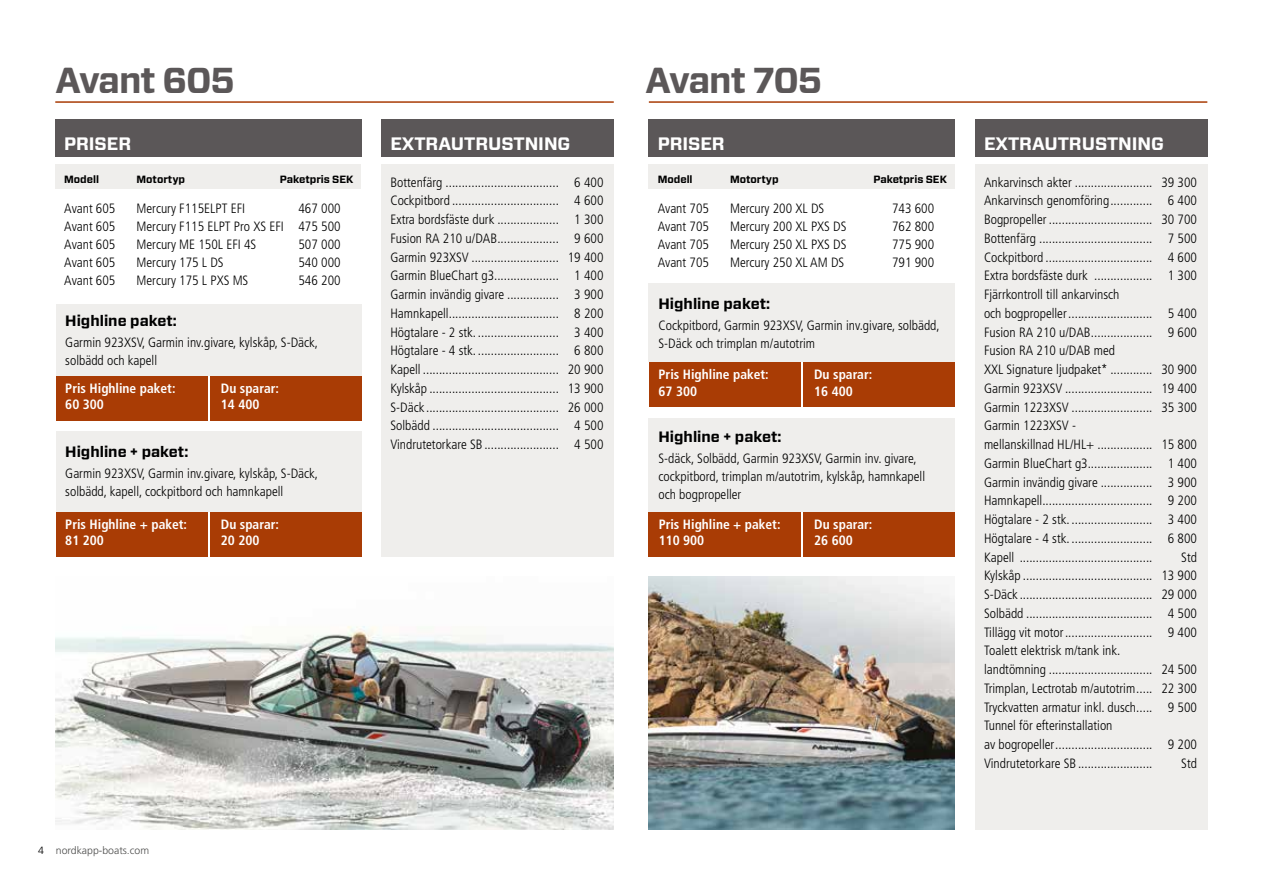
<style>
.page{position:relative;width:1263px;height:893px;background:#fff}
.page>*{position:absolute;margin:0;border:0;box-sizing:border-box;transform-origin:0 0}
.t1{font:700 36px "Forza";letter-spacing:-.03em;color:#5b5758}
.t2{font:700 18px "Forza";letter-spacing:-.005em;color:#fff}
.t3{font:700 15px "Forza";color:#000}
.t4{font:300 condensed 13.5px/18.8px "Frutiger";color:#000}
.t5{font:700 condensed 13.5px/16.5px "Frutiger";color:#fff}
.t6{font:700 10.5px "Forza";letter-spacing:-.005em;color:#000}
.t7{font:300 10.5px "Frutiger";color:#4a4a49}
.s1{color:#000}
</style>
<div class="page">
<div style="left:56px;top:304px;width:306px;height:72px;background:#efeeec"></div>
<div style="left:649px;top:283px;width:306px;height:79px;background:#efeeec"></div>
<div style="left:56px;top:431px;width:306px;height:81px;background:#efeeec"></div>
<div style="left:649px;top:418px;width:306px;height:94px;background:#efeeec"></div>
<hr style="left:55px;top:101px;width:559px;height:2px;background:#a93c05">
<hr style="left:649px;top:101px;width:558px;height:2px;background:#a93c05">
<div style="left:381px;top:119px;width:233px;height:38px;background:#5b5758"></div>
<div style="left:975px;top:119px;width:232px;height:38px;background:#5b5758"></div>
<div style="left:381px;top:164px;width:233px;height:392px;background:#efeeec"></div>
<div style="left:975px;top:164px;width:232px;height:665px;background:#efeeec"></div>
<div style="left:56px;top:376px;width:152px;height:44px;background:#a93c05"></div>
<div style="left:649px;top:362px;width:152px;height:45px;background:#a93c05"></div>
<div style="left:56px;top:512px;width:152px;height:44px;background:#a93c05"></div>
<div style="left:649px;top:512px;width:152px;height:44px;background:#a93c05"></div>
<div style="left:210px;top:376px;width:152px;height:44px;background:#a93c05"></div>
<div style="left:803px;top:362px;width:152px;height:45px;background:#a93c05"></div>
<div style="left:210px;top:512px;width:152px;height:44px;background:#a93c05"></div>
<div style="left:804px;top:512px;width:151px;height:44px;background:#a93c05"></div>
<div style="left:56px;top:164px;width:305px;height:25px;background:#efeeec"></div>
<div style="left:649px;top:164px;width:306px;height:25px;background:#efeeec"></div>
<div style="left:55px;top:119px;width:306px;height:38px;background:#5b5758"></div>
<div style="left:649px;top:119px;width:306px;height:38px;background:#5b5758"></div>
<img style="left:55px;top:626px;width:559px;height:203px">
<img style="left:649px;top:576px;width:306px;height:253px">
<h1 class="t1" style="left:56px;top:56px;width:181px">Avant 605</h1>
<h1 class="t1" style="left:646px;top:56px;width:178px">Avant 705</h1>
<h2 class="t2" style="left:390px;top:132px;width:181px">EXTRAUTRUSTNING</h2>
<h2 class="t2" style="left:984px;top:132px;width:181px">EXTRAUTRUSTNING</h2>
<p class="t4" style="left:390px;top:173px;width:215px;text-align:justify">Bottenfärg ................................... 6 400<br>Cockpitbord ................................. 4 600<br>Extra bordsfäste durk ................... 1 300<br>Fusion RA 210 u/DAB................... 9 600<br>Garmin 923XSV ........................... 19 400<br>Garmin BlueChart g3.................... 1 400<br>Garmin invändig givare ................ 3 900<br>Hamnkapell.................................. 8 200<br>Högtalare - 2 stk. ......................... 3 400<br>Högtalare - 4 stk. ......................... 6 800<br>Kapell .......................................... 20 900<br>Kylskåp ........................................ 13 900<br>S-Däck ......................................... 26 000<br>Solbädd ....................................... 4 500<br>Vindrutetorkare SB ....................... 4 500</p>
<p class="t4" style="left:984px;top:173px;width:215px">Ankarvinsch akter ........................ 39 300<br>Ankarvinsch genomföring............. 6 400<br>Bogpropeller ................................ 30 700<br>Bottenfärg ................................... 7 500<br>Cockpitbord ................................. 4 600<br>Extra bordsfäste durk .................. 1 300<br>Fjärrkontroll till ankarvinsch<br>och bogpropeller.......................... 5 400<br>Fusion RA 210 u/DAB................... 9 600<br>Fusion RA 210 u/DAB med<br>XXL Signature ljudpaket* ............. 30 900<br>Garmin 923XSV ........................... 19 400<br>Garmin 1223XSV ......................... 35 300<br>Garmin 1223XSV -<br>mellanskillnad HL/HL+ ................. 15 800<br>Garmin BlueChart g3.................... 1 400<br>Garmin invändig givare ................ 3 900<br>Hamnkapell.................................. 9 200<br>Högtalare - 2 stk. ......................... 3 400<br>Högtalare - 4 stk. ......................... 6 800<br>Kapell .........................................</p>
<h2 class="t2" style="left:64px;top:132px;width:69px">PRISER</h2>
<h2 class="t2" style="left:658px;top:132px;width:69px">PRISER</h2>
<p class="t6" style="left:64px;top:172px;width:36px">Modell</p>
<p class="t6" style="left:136px;top:172px;width:50px">Motortyp</p>
<p class="t6" style="left:280px;top:172px;width:75px">Paketpris SEK</p>
<p class="t6" style="left:658px;top:172px;width:36px">Modell</p>
<p class="t6" style="left:730px;top:172px;width:50px">Motortyp</p>
<p class="t6" style="left:873px;top:172px;width:75px">Paketpris SEK</p>
<p class="t4" style="left:64px;top:199px;width:53px">Avant 605</p>
<p class="t4" style="left:136px;top:199px;width:110px">Mercury F115ELPT EFI</p>
<p class="t4" style="left:298px;top:199px;width:44px">467 000</p>
<p class="t4" style="left:64px;top:217px;width:53px">Avant 605</p>
<p class="t4" style="left:136px;top:217px;width:206px">Mercury F115 ELPT Pro XS EFI 475 500</p>
<p class="t4" style="left:64px;top:235px;width:53px">Avant 605</p>
<p class="t4" style="left:136px;top:235px;width:121px">Mercury ME 150L EFI 4S</p>
<p class="t4" style="left:298px;top:235px;width:44px">507 000</p>
<p class="t4" style="left:64px;top:253px;width:53px">Avant 605</p>
<p class="t4" style="left:136px;top:253px;width:89px">Mercury 175 L DS</p>
<p class="t4" style="left:298px;top:253px;width:44px">540 000</p>
<p class="t4" style="left:64px;top:271px;width:53px">Avant 605</p>
<p class="t4" style="left:136px;top:271px;width:113px">Mercury 175 L PXS MS</p>
<p class="t4" style="left:298px;top:271px;width:44px">546 200</p>
<p class="t4" style="left:658px;top:199px;width:53px">Avant 705</p>
<p class="t4" style="left:730px;top:199px;width:96px">Mercury 200 XL DS</p>
<p class="t4" style="left:892px;top:199px;width:44px">743 600</p>
<p class="t4" style="left:658px;top:217px;width:53px">Avant 705</p>
<p class="t4" style="left:730px;top:217px;width:118px">Mercury 200 XL PXS DS</p>
<p class="t4" style="left:892px;top:217px;width:44px">762 800</p>
<p class="t4" style="left:658px;top:235px;width:53px">Avant 705</p>
<p class="t4" style="left:730px;top:235px;width:118px">Mercury 250 XL PXS DS</p>
<p class="t4" style="left:892px;top:235px;width:44px">775 900</p>
<p class="t4" style="left:658px;top:253px;width:53px">Avant 705</p>
<p class="t4" style="left:730px;top:253px;width:116px">Mercury 250 XL AM DS</p>
<p class="t4" style="left:892px;top:253px;width:44px">791 900</p>
<p class="t3" style="left:658px;top:294px;width:113px">Highline paket:</p>
<p class="t4" style="left:658px;top:317px;width:283px;line-height:18px">Cockpitbord, Garmin 923XSV, Garmin inv.givare, solbädd,<br>S-Däck och trimplan m/autotrim</p>
<p class="t3" style="left:65px;top:310px;width:113px">Highline paket:</p>
<p class="t4" style="left:65px;top:333px;width:254px;line-height:18px">Garmin 923XSV, Garmin inv.givare, kylskåp, S-Däck, solbädd och kapell</p>
<p class="t5" style="left:658px;top:366px;width:112px">Pris Highline paket:<br>67 300</p>
<p class="t5" style="left:814px;top:366px;width:60px">Du sparar:<br>16 400</p>
<p class="t5" style="left:65px;top:380px;width:112px">Pris Highline paket:<br>60 300</p>
<p class="t5" style="left:221px;top:380px;width:60px">Du sparar:<br>14 400</p>
<p class="t3" style="left:658px;top:426px;width:124px">Highline + paket:</p>
<p class="t4" style="left:658px;top:449px;width:268px;line-height:18px">S-däck, Solbädd, Garmin 923XSV, Garmin inv. givare, cockpitbord, trimplan m/autotrim, kylskåp, hamnkapell och bogpropeller</p>
<p class="t3" style="left:65px;top:441px;width:124px">Highline + paket:</p>
<p class="t4" style="left:65px;top:464px;width:254px;line-height:18px">Garmin 923XSV, Garmin inv.givare, kylskåp, S-Däck, solbädd, kapell, cockpitbord och hamnkapell</p>
<p class="t5" style="left:65px;top:516px;width:123px">Pris Highline + paket:<br>81 200</p>
<p class="t5" style="left:659px;top:516px;width:123px">Pris Highline + paket:<br>110 900</p>
<p class="t5" style="left:221px;top:516px;width:60px">Du sparar:<br>20 200</p>
<p class="t5" style="left:814px;top:516px;width:60px">Du sparar:<br>26 600</p>
<p class="t4" style="left:984px;top:548px;width:215px;text-indent:197px">Std Kylskåp ........................................ 13 900<br>S-Däck ......................................... 29 000<br>Solbädd ....................................... 4 500<br>Tillägg vit motor........................... 9 400<br>Toalett elektrisk m/tank ink.<br>landtömning ................................ 24 500<br>Trimplan, Lectrotab m/autotrim..... 22 300<br>Tryckvatten armatur inkl. dusch..... 9 500<br>Tunnel för efterinstallation<br>av bogropeller.............................. 9 200<br>Vindrutetorkare SB .......................</p>
<p class="t4" style="left:1181px;top:754px;width:17px">Std</p>
<p class="t7" style="left:38px;top:844px;width:112px"><span class="s1">4</span> nordkapp-boats.com</p>
</div>
